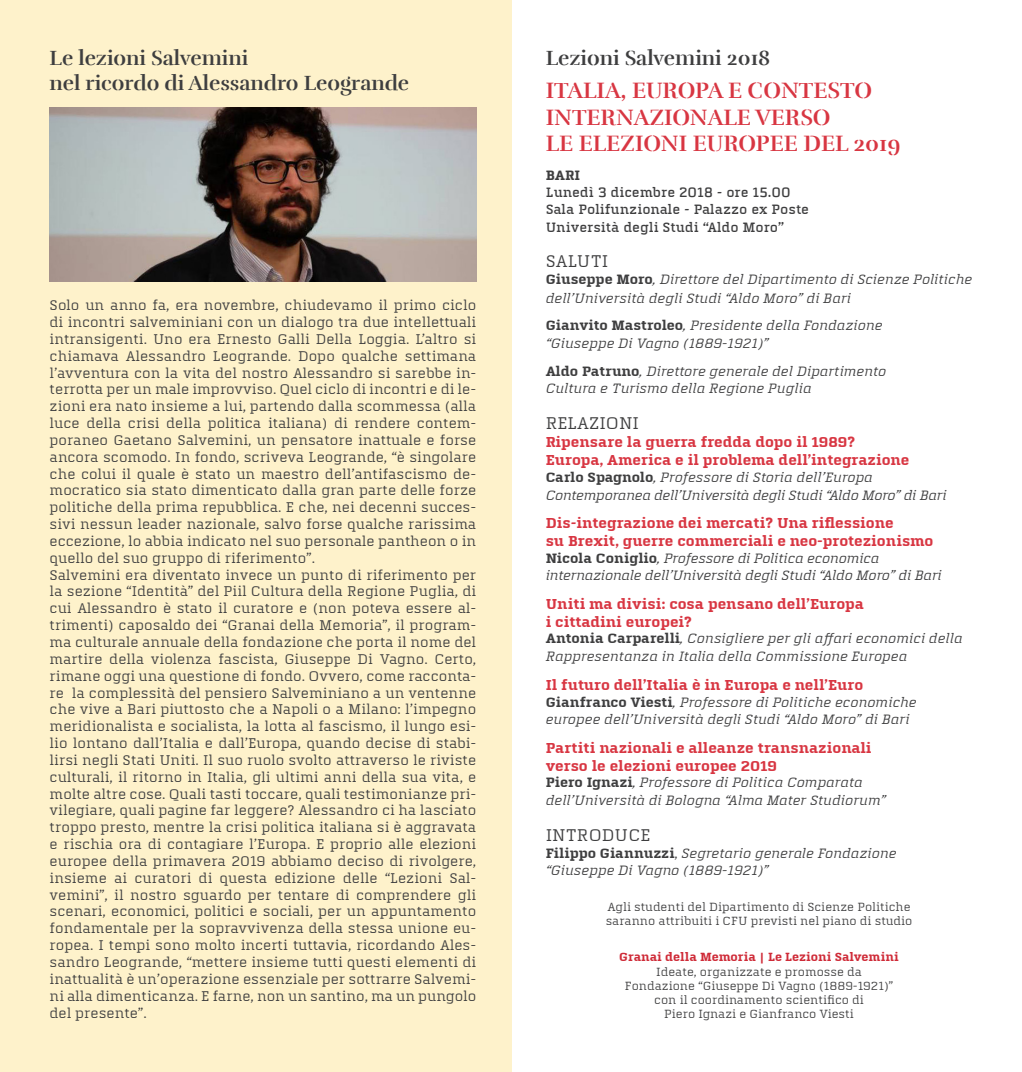
<style>
.page{position:relative;width:1022px;height:1072px;background:#fff}
.page>*{position:absolute;margin:0;border:0;box-sizing:border-box;transform-origin:0 0}
.t1{font:22.75px "Rufina Stencil Bold";color:#d83642}
.t2{font:21px "Rufina Stencil Bold";color:#3e3e3f}
.t3{font:17.5px "Quitador Pro";color:#3e3e3f}
.t4{font:700 14.88px "Quitador Pro";color:#d83642}
.t5{font:14.53px/16.8px "Quitador Pro";color:#3e3e3f;text-align:justify}
.t6{font:italic 14px/17.8px "Quitador Pro";color:#3e3e3f}
.t7{font:italic 14px/17.8px "Quitador Pro";letter-spacing:-.02em;color:#3e3e3f}
.t8{font:500 14px "Quitador Pro";color:#3e3e3f}
.t9{font:700 14px "Quitador Pro";color:#3e3e3f}
.t10{font:12.25px "Quitador Pro";color:#3e3e3f}
.t11{font:700 12.25px "Quitador Pro";color:#cf2b38}
.s1{font-weight:700;font-style:normal}
.s2{font-style:normal}
</style>
<div class="page">
<div style="left:0;top:0;width:511px;height:1071px;background:#fef2cb"></div>
<img style="left:50px;top:107px;width:426px;height:174px">
<p class="t2" style="left:50px;top:45px;width:200px">Le lezioni Salvemini</p>
<p class="t2" style="left:50px;top:71px;width:361px">nel ricordo di Alessandro Leogrande</p>
<p class="t5" style="left:50px;top:297px;width:428px">Solo un anno fa, era novembre, chiudevamo il primo ciclo di incontri salveminiani con un dialogo tra due intellettuali intransigenti. Uno era Ernesto Galli Della Loggia. L’altro si chiamava Alessandro Leogrande. Dopo qualche settimana l’avventura con la vita del nostro Alessandro si sarebbe in&shy;terrotta per un male improvviso. Quel ciclo di incontri e di le&shy;zioni era nato insieme a lui, partendo dalla scommessa (alla luce della crisi della politica italiana) di rendere contem&shy;poraneo Gaetano Salvemini, un pensatore inattuale e forse ancora scomodo. In fondo, scriveva Leogrande, “è singolare che colui il quale è stato un maestro dell’antifascismo de&shy;mocratico sia stato dimenticato dalla gran parte delle forze politiche della prima repubblica. E che, nei decenni succes&shy;sivi nessun leader nazionale, salvo forse qualche rarissima eccezione, lo abbia indicato nel suo personale pantheon o in quello del suo gruppo di riferimento”.</p>
<p class="t5" style="left:50px;top:566px;width:428px">Salvemini era diventato invece un punto di riferimento per la sezione “Identità” del Piil Cultura della Regione Puglia, di cui Alessandro è stato il curatore e (non poteva essere al&shy;trimenti) caposaldo dei “Granai della Memoria”, il program&shy;ma culturale annuale della fondazione che porta il nome del martire della violenza fascista, Giuseppe Di Vagno. Certo, rimane oggi una questione di fondo. Ovvero, come racconta&shy;re la complessità del pensiero Salveminiano a un ventenne che vive a Bari piuttosto che a Napoli o a Milano: l’impegno meridionalista e socialista, la lotta al fascismo, il lungo esi&shy;lio lontano dall’Italia e dall’Europa, quando decise di stabi&shy;lirsi negli Stati Uniti. Il suo ruolo svolto attraverso le riviste culturali, il ritorno in Italia, gli ultimi anni della sua vita, e molte altre cose. Quali tasti toccare, quali testimonianze pri&shy;vilegiare, quali pagine far leggere? Alessandro ci ha lasciato troppo presto, mentre la crisi politica italiana si è aggravata e rischia ora di contagiare l’Europa. E proprio alle elezioni europee della primavera 2019 abbiamo deciso di rivolgere, insieme ai curatori di questa edizione delle “Lezioni Sal&shy;vemini”, il nostro sguardo per tentare di comprendere gli scenari, economici, politici e sociali, per un appuntamento fondamentale per la sopravvivenza della stessa unione eu&shy;ropea. I tempi sono molto incerti tuttavia, ricordando Ales&shy;sandro Leogrande, “mettere insieme tutti questi elementi di inattualità è un’operazione essenziale per sottrarre Salvemi&shy;ni alla dimenticanza. E farne, non un santino, ma un pungolo del presente”.</p>
<p class="t2" style="left:546px;top:45px;width:226px">Lezioni Salvemini 2018</p>
<p class="t1" style="left:546px;top:77px;width:328px">ITALIA, EUROPA E CONTESTO</p>
<p class="t1" style="left:546px;top:103px;width:286px">INTERNAZIONALE VERSO</p>
<p class="t1" style="left:546px;top:129px;width:356px">LE ELEZIONI EUROPEE DEL 2019</p>
<p class="t9" style="left:546px;top:167px;width:36px">BARI</p>
<p class="t8" style="left:546px;top:184px;width:246px">Lunedì 3 dicembre 2018 - ore 15.00</p>
<p class="t8" style="left:546px;top:201px;width:265px">Sala Polifunzionale - Palazzo ex Poste</p>
<p class="t8" style="left:546px;top:219px;width:240px">Università degli Studi “Aldo Moro”</p>
<p class="t3" style="left:546px;top:251px;width:64px">SALUTI</p>
<p class="t6" style="left:546px;top:270px;width:428px;line-height:18.9px"><span class="s1">Giuseppe Moro</span>, Direttore del Dipartimento di Scienze Politiche dell’Università degli Studi “Aldo Moro” di Bari</p>
<p class="t6" style="left:546px;top:317px;width:338px"><span class="s1">Gianvito Mastroleo</span>, Presidente della Fondazione</p>
<p class="t6" style="left:546px;top:335px;width:224px">“Giuseppe Di Vagno (1889-1921)”</p>
<p class="t6" style="left:546px;top:362px;width:342px"><span class="s1">Aldo Patruno</span>, Direttore generale del Dipartimento</p>
<p class="t6" style="left:546px;top:380px;width:268px">Cultura e Turismo della Regione Puglia</p>
<p class="t3" style="left:546px;top:413px;width:95px">RELAZIONI</p>
<p class="t4" style="left:546px;top:433px;width:311px">Ripensare la guerra fredda dopo il 1989?</p>
<p class="t4" style="left:546px;top:451px;width:365px">Europa, America e il problema dell’integrazione</p>
<p class="t7" style="left:546px;top:468px;width:402px"><span class="s1">Carlo Spagnolo</span>, Professore di Storia dell’Europa<br>Contemporanea dell’Università degli Studi “Aldo Moro” di Bari</p>
<p class="t4" style="left:546px;top:514px;width:349px">Dis-integrazione dei mercati? Una riflessione</p>
<p class="t4" style="left:546px;top:532px;width:389px">su Brexit, guerre commerciali e neo-protezionismo</p>
<p class="t6" style="left:546px;top:549px;width:398px"><span class="s1">Nicola Coniglio</span>, Professore di Politica economica internazionale dell’Università degli Studi “Aldo Moro” di Bari</p>
<p class="t4" style="left:546px;top:595px;width:320px">Uniti ma divisi: cosa pensano dell’Europa</p>
<p class="t4" style="left:546px;top:612px;width:148px">i cittadini europei?</p>
<p class="t6" style="left:546px;top:630px;width:419px"><span class="s1">Antonia Carparelli</span>, Consigliere per gli affari economici della<br>Rappresentanza in Italia della Commissione Europea</p>
<p class="t4" style="left:546px;top:675px;width:319px">Il futuro dell’Italia è in Europa e nell’Euro</p>
<p class="t6" style="left:546px;top:693px;width:373px"><span class="s1">Gianfranco Viesti</span>, Professore di Politiche economiche</p>
<p class="t6" style="left:546px;top:711px;width:365px">europee dell’Università degli Studi “Aldo Moro” di Bari</p>
<p class="t4" style="left:546px;top:738px;width:327px">Partiti nazionali e alleanze transnazionali</p>
<p class="t4" style="left:546px;top:756px;width:233px">verso le elezioni europee 2019</p>
<p class="t6" style="left:546px;top:774px;width:319px"><span class="s1">Piero Ignazi</span>, Professore di Politica Comparata</p>
<p class="t6" style="left:546px;top:791px;width:342px">dell’Università di Bologna “Alma Mater Studiorum”</p>
<p class="t3" style="left:546px;top:825px;width:106px">INTRODUCE</p>
<p class="t6" style="left:546px;top:844px;width:352px"><span class="s1">Filippo Giannuzzi</span><span class="s2">,</span> Segretario generale Fondazione</p>
<p class="t6" style="left:546px;top:861px;width:224px">“Giuseppe Di Vagno (1889-1921)”</p>
<p class="t10" style="left:607px;top:899px;width:305px">Agli studenti del Dipartimento di Scienze Politiche</p>
<p class="t10" style="left:606px;top:913px;width:308px">saranno attribuiti i CFU previsti nel piano di studio</p>
<p class="t11" style="left:619px;top:950px;width:281px">Granai della Memoria | Le Lezioni Salvemini</p>
<p class="t10" style="left:656px;top:964px;width:207px">Ideate, organizzate e promosse da</p>
<p class="t10" style="left:625px;top:978px;width:270px">Fondazione “Giuseppe Di Vagno (1889-1921)”</p>
<p class="t10" style="left:654px;top:992px;width:211px">con il coordinamento scientifico di</p>
<p class="t10" style="left:664px;top:1006px;width:191px">Piero Ignazi e Gianfranco Viesti</p>
</div>
